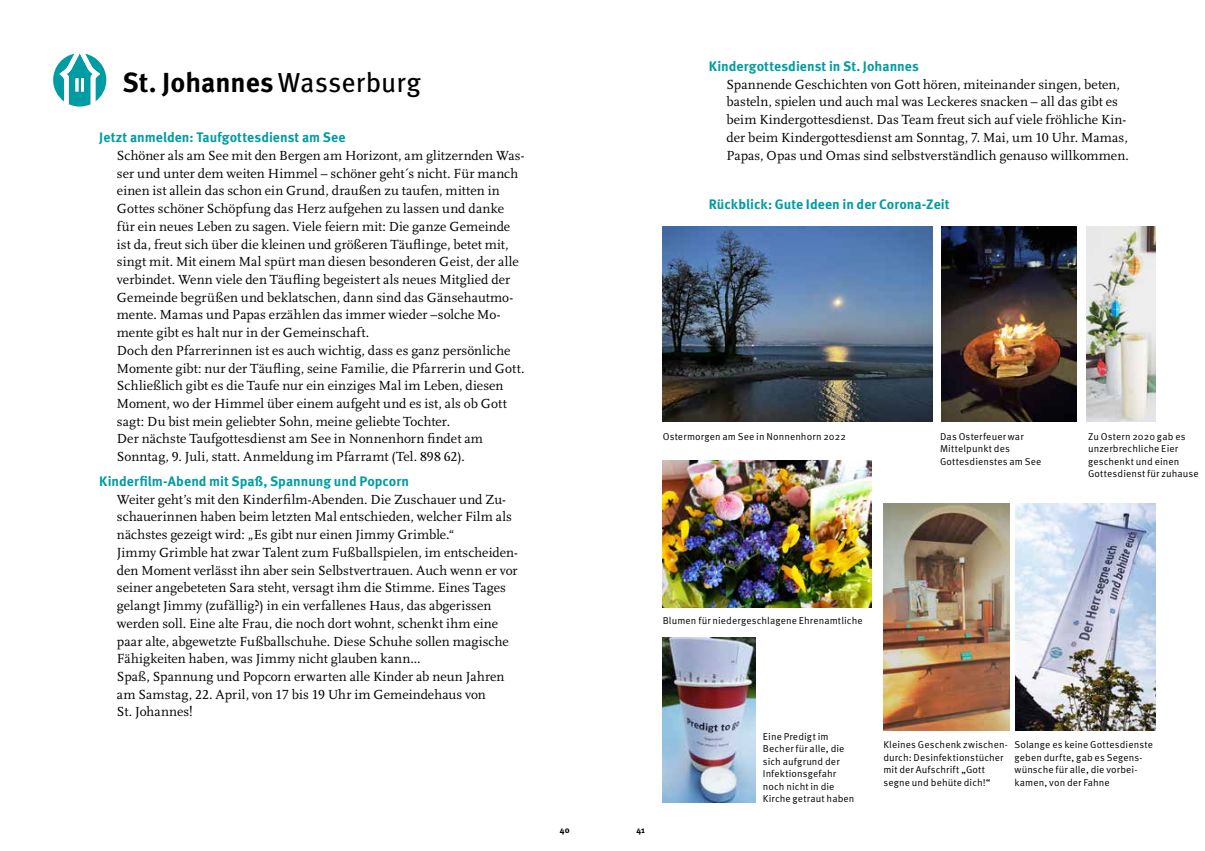
<style>
.page{position:relative;width:1205px;height:851px;background:#fff}
.page>*{position:absolute;margin:0;border:0;box-sizing:border-box;transform-origin:0 0}
.t1{font:700 27.5px "Meta Pro";color:#000}
.t2{font:13.75px/17.8px "Scala LF";letter-spacing:.005em;color:#000}
.t3{font:700 13.75px "Meta Pro";letter-spacing:.005em;color:#009ca3}
.t4{font:10px/12.5px "Meta Pro";letter-spacing:.01em;color:#000}
.t5{font:700 8.75px "Meta Pro";color:#000}
.s1{font-weight:400}
</style>
<div class="page">
<img style="left:663px;top:461px;width:208px;height:146px">
<img style="left:942px;top:227px;width:134px;height:195px">
<img style="left:663px;top:227px;width:270px;height:195px">
<img style="left:1086px;top:227px;width:69px;height:195px">
<img style="left:663px;top:637px;width:92px;height:165px">
<img style="left:883px;top:503px;width:127px;height:227px">
<img style="left:1015px;top:503px;width:140px;height:227px">
<svg style="left:53px;top:53px;width:53px;height:54px"></svg>
<h1 class="t1" style="left:122px;top:65px;width:300px">St. Johannes <span class="s1">Wasserburg</span></h1>
<p class="t3" style="left:99px;top:129px;width:248px">Jetzt anmelden: Taufgottesdienst am See</p>
<p class="t2" style="left:117px;top:147px;width:409px">Schöner als am See mit den Bergen am Horizont, am glitzernden Was&shy;ser und unter dem weiten Himmel – schöner geht´s nicht. Für manch einen ist allein das schon ein Grund, draußen zu taufen, mitten in Gottes schöner Schöpfung das Herz aufgehen zu lassen und danke für ein neues Leben zu sagen. Viele feiern mit: Die ganze Gemeinde ist da, freut sich über die kleinen und größeren Täuflinge, betet mit, singt mit. Mit einem Mal spürt man diesen besonderen Geist, der alle verbindet. Wenn viele den Täufling begeistert als neues Mitglied der Gemeinde begrüßen und beklatschen, dann sind das Gänsehautmo&shy;mente. Mamas und Papas erzählen das immer wieder –solche Mo&shy;mente gibt es halt nur in der Gemeinschaft.<br>Doch den Pfarrerinnen ist es auch wichtig, dass es ganz persönliche Momente gibt: nur der Täufling, seine Familie, die Pfarrerin und Gott.<br>Schließlich gibt es die Taufe nur ein einziges Mal im Leben, diesen Moment, wo der Himmel über einem aufgeht und es ist, als ob Gott sagt: Du bist mein geliebter Sohn, meine geliebte Tochter.<br>Der nächste Taufgottesdienst am See in Nonnenhorn findet am Sonntag, 9. Juli, statt. Anmeldung im Pfarramt (Tel. 898 62).</p>
<p class="t3" style="left:99px;top:472px;width:311px">Kinderfilm-Abend mit Spaß, Spannung und Popcorn</p>
<p class="t2" style="left:117px;top:490px;width:402px">Weiter geht’s mit den Kinderfilm-Abenden. Die Zuschauer und Zu&shy;schauerinnen haben beim letzten Mal entschieden, welcher Film als nächstes gezeigt wird: „Es gibt nur einen Jimmy Grimble.“<br>Jimmy Grimble hat zwar Talent zum Fußballspielen, im entscheiden&shy;den Moment verlässt ihn aber sein Selbstvertrauen. Auch wenn er vor seiner angebeteten Sara steht, versagt ihm die Stimme. Eines Tages gelangt Jimmy (zufällig?) in ein verfallenes Haus, das abgerissen werden soll. Eine alte Frau, die noch dort wohnt, schenkt ihm eine paar alte, abgewetzte Fußballschuhe. Diese Schuhe sollen magische Fähigkeiten haben, was Jimmy nicht glauben kann...<br>Spaß, Spannung und Popcorn erwarten alle Kinder ab neun Jahren am Samstag, 22. April, von 17 bis 19 Uhr im Gemeindehaus von<br>St. Johannes!</p>
<p class="t3" style="left:709px;top:57px;width:212px">Kindergottesdienst in St. Johannes</p>
<p class="t2" style="left:726px;top:75px;width:404px">Spannende Geschichten von Gott hören, miteinander singen, beten, basteln, spielen und auch mal was Leckeres snacken – all das gibt es beim Kindergottesdienst. Das Team freut sich auf viele fröhliche Kin&shy;der beim Kindergottesdienst am Sonntag, 7. Mai, um 10 Uhr. Mamas, Papas, Opas und Omas sind selbstverständlich genauso willkommen.</p>
<p class="t3" style="left:709px;top:196px;width:242px">Rückblick: Gute Ideen in der Corona-Zeit</p>
<p class="t4" style="left:663px;top:430px;width:185px">Ostermorgen am See in Nonnenhorn 2022</p>
<p class="t4" style="left:1088px;top:430px;width:112px">Zu Ostern 2020 gab es unzerbrechliche Eier geschenkt und einen<br>Gottesdienst für zuhause</p>
<p class="t4" style="left:940px;top:430px;width:103px">Das Osterfeuer war<br>Mittelpunkt des<br>Gottesdienstes am See</p>
<p class="t4" style="left:663px;top:614px;width:201px">Blumen für niedergeschlagene Ehrenamtliche</p>
<p class="t5" style="left:560px;top:824px;width:11px">40</p>
<p class="t5" style="left:636px;top:824px;width:10px">41</p>
<p class="t4" style="left:763px;top:730px;width:93px">Eine Predigt im<br>Becher für alle, die sich aufgrund der<br>Infektionsgefahr noch nicht in die<br>Kirche getraut haben</p>
<p class="t4" style="left:883px;top:738px;width:126px">Kleines Geschenk zwischen&shy;durch: Desinfektionstücher mit der Aufschrift „Gott segne und behüte dich!“</p>
<p class="t4" style="left:1014px;top:738px;width:140px">Solange es keine Gottesdienste geben durfte, gab es Segens&shy;wünsche für alle, die vorbei&shy;kamen, von der Fahne</p>
</div>
